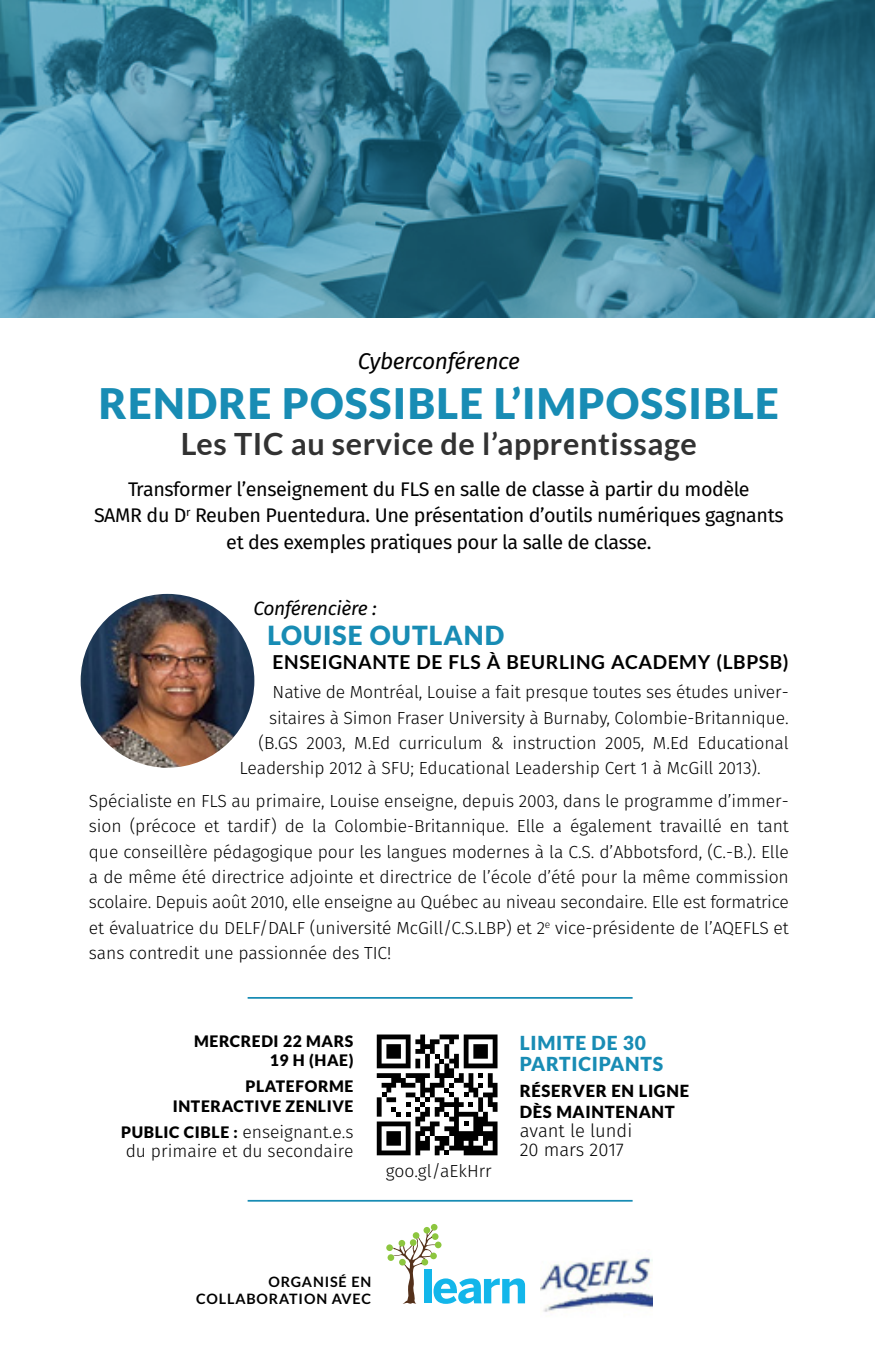
<style>
.page{position:relative;width:875px;height:1357px;background:#fff}
.page>*{position:absolute;margin:0;border:0;box-sizing:border-box;transform-origin:0 0}
.t1{font:900 42px "Lato";letter-spacing:.03em;color:#188cb4}
.t2{font:700 30.62px "Lato";letter-spacing:.02em;color:#323232}
.t3{font:900 26.25px "Lato";letter-spacing:.04em;color:#188cb4}
.t4{font:italic 22.75px "Fira Sans";letter-spacing:-.02em;color:#000}
.t5{font:19.6px/26.2px "Fira Sans";letter-spacing:-.02em;color:#000;text-align:center}
.t6{font:700 19.25px "Lato";letter-spacing:.03em;color:#000}
.t7{font:900 19.25px/21px "Lato";letter-spacing:.04em;color:#188cb4}
.t8{font:italic 19.25px "Fira Sans";letter-spacing:-.02em;color:#000}
.t9{font:300 18.38px/19.2px "Fira Sans";color:#000}
.t10{font:300 17.5px/25.4px "Fira Sans";letter-spacing:-.005em;color:#000;text-align:justify}
.t11{font:900 16.62px/21px "Lato";letter-spacing:.04em;color:#000}
.t12{font:900 15.75px/19.2px "Lato";letter-spacing:.04em;color:#000;text-align:right}
.t13{font:700 14.35px/17.2px "Lato";letter-spacing:.06em;color:#000;text-align:right}
.s1{font-family:"Lato";font-weight:900;font-size:15.75px}
</style>
<div class="page">
<img style="left:540px;top:1257px;width:112px;height:55px">
<svg style="left:0;top:0;width:875px;height:318px;background:#3f849d"></svg>
<img style="left:81px;top:594px;width:173px;height:173px;border-radius:87px">
<hr style="left:248px;top:1199px;width:385px;height:2px;background:#188cb4">
<hr style="left:248px;top:996px;width:385px;height:2px;background:#188cb4">
<svg style="left:377px;top:1034px;width:121px;height:121px"></svg>
<svg style="left:431px;top:1223px;width:7px;height:7px"></svg>
<svg style="left:388px;top:1228px;width:137px;height:75px"></svg>
<div style="left:410px;top:1239px;width:7px;height:6px;background:#8dc63f;border-radius:50%"></div>
<div style="left:435px;top:1241px;width:7px;height:7px;background:#8dc63f;border-radius:50%"></div>
<div style="left:430px;top:1252px;width:7px;height:7px;background:#8dc63f;border-radius:50%"></div>
<div style="left:422px;top:1258px;width:6px;height:7px;background:#8dc63f;border-radius:50%"></div>
<div style="left:399px;top:1258px;width:7px;height:7px;background:#8dc63f;border-radius:50%"></div>
<h3 class="t4" style="left:358px;top:345px;width:164px">Cyberconférence</h3>
<h1 class="t1" style="left:99px;top:379px;width:682px">RENDRE POSSIBLE L’IMPOSSIBLE</h1>
<h2 class="t2" style="left:181px;top:427px;width:518px">Les TIC au service de l’apprentissage</h2>
<p class="t5" style="left:94px;top:477px;width:691px">Transformer l’enseignement du FLS en salle de classe à partir du modèle<br>SAMR du D<sup>r</sup> Reuben Puentedura. Une présentation d’outils numériques gagnants et des exemples pratiques pour la salle de classe.</p>
<p class="t8" style="left:253px;top:595px;width:125px">Conférencière :</p>
<h3 class="t3" style="left:267px;top:620px;width:238px">LOUISE OUTLAND</h3>
<p class="t6" style="left:273px;top:651px;width:518px">ENSEIGNANTE DE FLS À BEURLING ACADEMY (LBPSB)</p>
<p class="t10" style="left:273px;top:680px;width:518px">Native de Montréal, Louise a fait presque toutes ses études univer-</p>
<p class="t10" style="left:269px;top:706px;width:521px">sitaires à Simon Fraser University à Burnaby, Colombie-Britannique.</p>
<p class="t10" style="left:259px;top:731px;width:532px">(B.GS 2003, M.Ed curriculum &amp; instruction 2005, M.Ed Educational</p>
<p class="t10" style="left:239px;top:757px;width:523px">Leadership 2012 à SFU; Educational Leadership Cert 1 à McGill 2013).</p>
<p class="t10" style="left:89px;top:789px;width:702px">Spécialiste en FLS au primaire, Louise enseigne, depuis 2003, dans le programme d’immer&shy;sion (précoce et tardif) de la Colombie-Britannique. Elle a également travaillé en tant que conseillère pédagogique pour les langues modernes à la C.S. d’Abbotsford, (C.-B.). Elle a de même été directrice adjointe et directrice de l’école d’été pour la même commission scolaire. Depuis août 2010, elle enseigne au Québec au niveau secondaire. Elle est formatrice et évaluatrice du DELF/DALF (université McGill/C.S.LBP) et 2<sup>e</sup> vice-présidente de l’AQEFLS et sans contredit une passionnée des TIC!</p>
<p class="t12" style="left:194px;top:1031px;width:161px">MERCREDI 22 MARS<br>19 H (HAE)</p>
<p class="t12" style="left:173px;top:1076px;width:182px">PLATEFORME<br>INTERACTIVE ZENLIVE</p>
<p class="t10" style="left:121px;top:1123px;width:234px;line-height:19.2px"><span class="s1">PUBLIC CIBLE :</span> enseignant.e.s du primaire et du secondaire</p>
<p class="t10" style="left:386px;top:1159px;width:107px">goo.gl/aEkHrr</p>
<p class="t7" style="left:520px;top:1031px;width:145px">LIMITE DE 30<br>PARTICIPANTS</p>
<p class="t11" style="left:520px;top:1079px;width:171px">RÉSERVER EN LIGNE<br>DÈS MAINTENANT</p>
<p class="t9" style="left:520px;top:1122px;width:114px">avant le lundi<br>20 mars 2017</p>
<p class="t13" style="left:196px;top:1272px;width:177px">ORGANISÉ EN<br>COLLABORATION AVEC</p>
</div>
